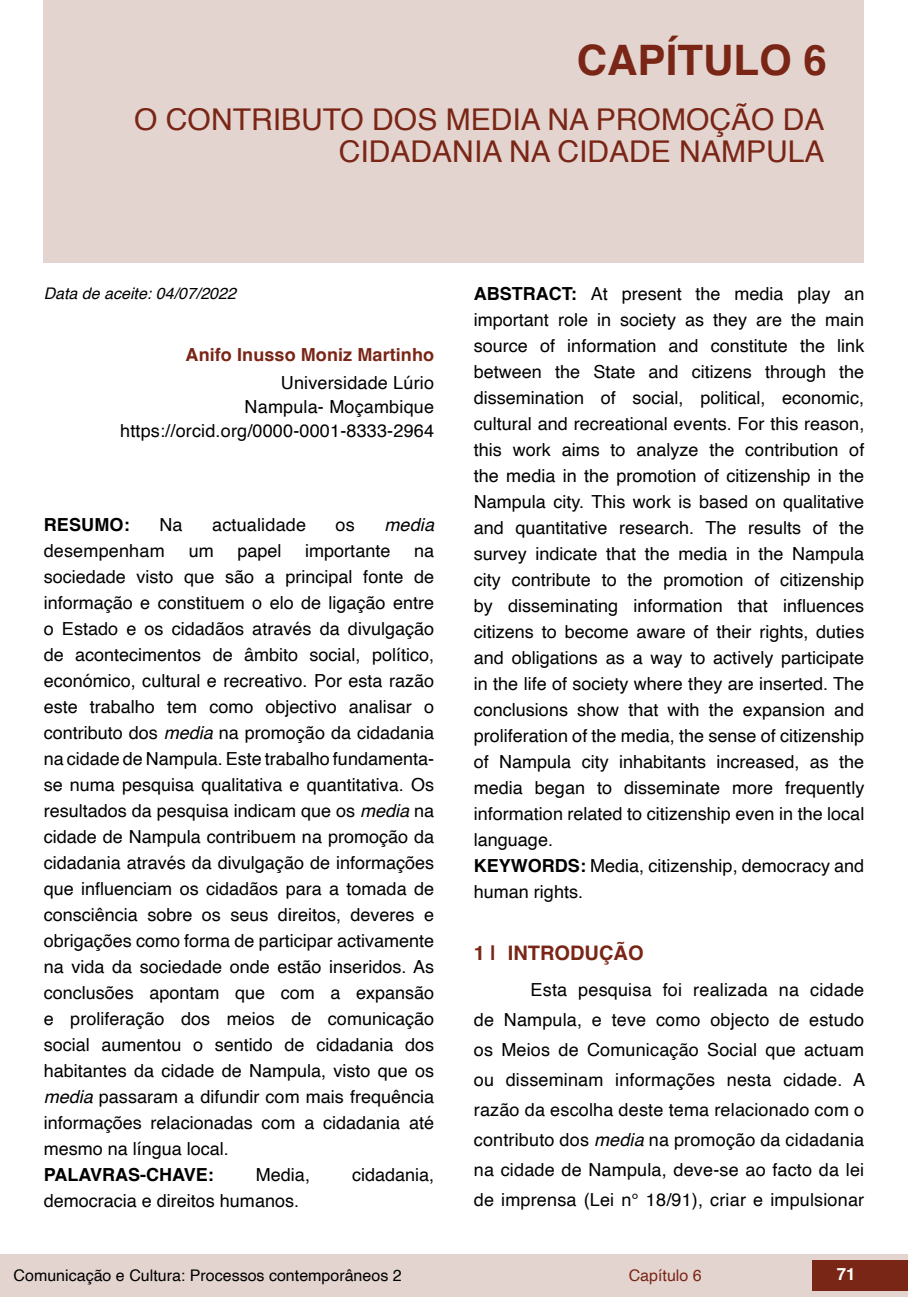
<style>
.page{position:relative;width:908px;height:1304px;background:#fff}
.page>*{position:absolute;margin:0;border:0;box-sizing:border-box;transform-origin:0 0}
.t1{font:700 42px "Helvetica";color:#7a2616}
.t2{font:30px/32px "Helvetica";color:#7a2616;text-align:right}
.t3{font:700 20px "Helvetica";color:#7a2616}
.t4{font:18px/26px "Helvetica";color:#000;text-align:justify}
.t5{font:700 18px "Helvetica";letter-spacing:.005em;color:#7a2616}
.t6{font:700 18px "Helvetica";color:#000}
.t7{font:italic 18px "Helvetica";letter-spacing:.01em;color:#000}
.t8{font:700 16.8px "Helvetica";color:#fff}
.t9{font:16px "Helvetica";color:#000}
.t10{font:italic 16px "Helvetica";color:#000}
.t11{font:16px "Helvetica";color:#7a2616}
.s1{font-style:italic}
.s2{font-weight:700}
</style>
<div class="page">
<div style="left:0;top:1254px;width:906px;height:43px;background:#e4d4d0"></div>
<div style="left:812px;top:1261px;width:95px;height:30px;background:#7a2616"></div>
<div style="left:44px;top:0;width:819px;height:263px;background:#e4d4d0"></div>
<h1 class="t1" style="left:576px;top:35px;width:251px">CAPÍTULO 6</h1>
<h2 class="t2" style="left:134px;top:104px;width:691px">O CONTRIBUTO DOS MEDIA NA PROMOÇÃO DA<br>CIDADANIA NA CIDADE NAMPULA</h2>
<p class="t10" style="left:44px;top:280px;width:194px">Data de aceite: 04/07/2022</p>
<p class="t5" style="left:185px;top:344px;width:250px">Anifo Inusso Moniz Martinho</p>
<p class="t4" style="left:120px;top:371px;width:315px;line-height:24px;text-align:right">Universidade Lúrio<br>Nampula- Moçambique https://orcid.org/0000-0001-8333-2964</p>
<p class="t6" style="left:44px;top:513px;width:88px">RESUMO:</p>
<p class="t4" style="left:159px;top:512px;width:25px">Na</p>
<p class="t4" style="left:212px;top:512px;width:95px">actualidade</p>
<p class="t4" style="left:335px;top:512px;width:21px">os</p>
<p class="t7" style="left:384px;top:510px;width:51px">media</p>
<p class="t4" style="left:44px;top:538px;width:122px">desempenham</p>
<p class="t4" style="left:189px;top:538px;width:27px">um</p>
<p class="t4" style="left:237px;top:538px;width:46px">papel</p>
<p class="t4" style="left:305px;top:538px;width:87px">importante</p>
<p class="t4" style="left:44px;top:538px;width:392px;text-indent:370px">na sociedade visto que são a principal fonte de informação e constituem o elo de ligação entre o Estado e os cidadãos através da divulgação de acontecimentos de âmbito social, político, económico, cultural e recreativo. Por esta razão este trabalho tem como objectivo analisar o contributo dos <span class="s1">media</span> na promoção da cidadania na cidade de Nampula. Este trabalho fundamenta&shy;se numa pesquisa qualitativa e quantitativa. Os resultados da pesquisa indicam que os <span class="s1">media</span> na cidade de Nampula contribuem na promoção da cidadania através da divulgação de informações que influenciam os cidadãos para a tomada de consciência sobre os seus direitos, deveres e obrigações como forma de participar activamente na vida da sociedade onde estão inseridos. As conclusões apontam que com a expansão e proliferação dos meios de comunicação social aumentou o sentido de cidadania dos habitantes da cidade de Nampula, visto que os <span class="s1">media</span> passaram a difundir com mais frequência informações relacionadas com a cidadania até mesmo na língua local.</p>
<p class="t6" style="left:44px;top:1163px;width:172px">PALAVRAS-CHAVE:</p>
<p class="t4" style="left:256px;top:1162px;width:56px">Media,</p>
<p class="t4" style="left:352px;top:1162px;width:84px">cidadania,</p>
<p class="t4" style="left:44px;top:1188px;width:257px">democracia e direitos humanos.</p>
<p class="t4" style="left:473px;top:281px;width:392px;text-align:left"><span class="s2">ABSTRACT:</span> At present the media play an important role in society as they are the main source of information and constitute the link between the State and citizens through the dissemination of social, political, economic, cultural and recreational events. For this reason, this work aims to analyze the contribution of the media in the promotion of citizenship in the Nampula city. This work is based on qualitative and quantitative research. The results of the survey indicate that the media in the Nampula city contribute to the promotion of citizenship by disseminating information that influences citizens to become aware of their rights, duties and obligations as a way to actively participate in the life of society where they are inserted. The conclusions show that with the expansion and proliferation of the media, the sense of citizenship of Nampula city inhabitants increased, as the media began to disseminate more frequently information related to citizenship even in the local language.<br><span class="s2">KEYWORDS:</span> Media, citizenship, democracy and human rights.</p>
<p class="t3" style="left:473px;top:941px;width:171px">1 | INTRODUÇÃO</p>
<p class="t4" style="left:473px;top:975px;width:392px;line-height:30px;text-indent:57px">Esta pesquisa foi realizada na cidade de Nampula, e teve como objecto de estudo os Meios de Comunicação Social que actuam ou disseminam informações nesta cidade. A razão da escolha deste tema relacionado com o contributo dos <span class="s1">media</span> na promoção da cidadania na cidade de Nampula, deve-se ao facto da lei de imprensa (Lei n° 18/91), criar e impulsionar</p>
<p class="t9" style="left:14px;top:1263px;width:389px">Comunicação e Cultura: Processos contemporâneos 2</p>
<p class="t11" style="left:628px;top:1263px;width:74px">Capítulo 6</p>
<p class="t8" style="left:836px;top:1264px;width:20px">71</p>
</div>
